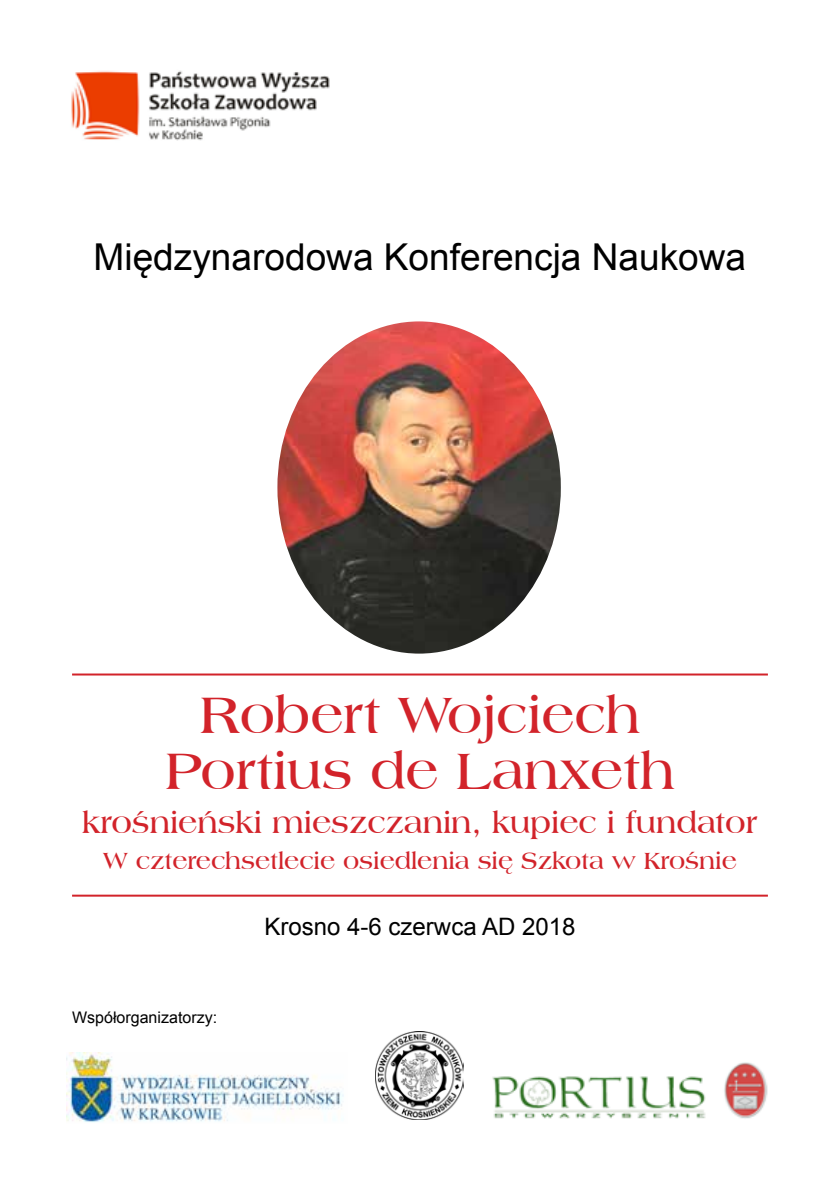
<style>
.page{position:relative;width:840px;height:1191px;background:#fff}
.page>*{position:absolute;margin:0;border:0;box-sizing:border-box;transform-origin:0 0}
.t1{font:700 48px/56px "EFN Agabus";color:#d2232a;text-align:center}
.t2{font:37px "Arial";color:#000}
.t3{font:700 28px "EFN Agabus";color:#d2232a}
.t4{font:24px "Arial";color:#000}
.t5{font:700 22px "EFN Agabus";color:#d2232a}
.t6{font:16px "Arial";color:#000}
</style>
<div class="page">
<img style="left:277px;top:321px;width:283px;height:332px">
<hr style="left:72px;top:673px;width:695px;height:2px;background:#d2232a">
<hr style="left:72px;top:894px;width:695px;height:2px;background:#d2232a">
<img style="left:71px;top:70px;width:259px;height:71px">
<img style="left:67px;top:1052px;width:277px;height:71px">
<img style="left:375px;top:1031px;width:88px;height:88px">
<img style="left:492px;top:1062px;width:276px;height:57px">
<h2 class="t2" style="left:94px;top:232px;width:653px">Międzynarodowa Konferencja Naukowa</h2>
<h1 class="t1" style="left:165px;top:689px;width:511px">Robert Wojciech<br>Portius de Lanxeth</h1>
<p class="t3" style="left:82px;top:807px;width:676px">krośnieński mieszczanin, kupiec i fundator</p>
<p class="t5" style="left:103px;top:848px;width:634px">W czterechsetlecie osiedlenia się Szkota w Krośnie</p>
<p class="t6" style="left:72px;top:1006px;width:146px">Współorganizatorzy:</p>
<p class="t4" style="left:264px;top:911px;width:312px">Krosno 4-6 czerwca AD 2018</p>
</div>
